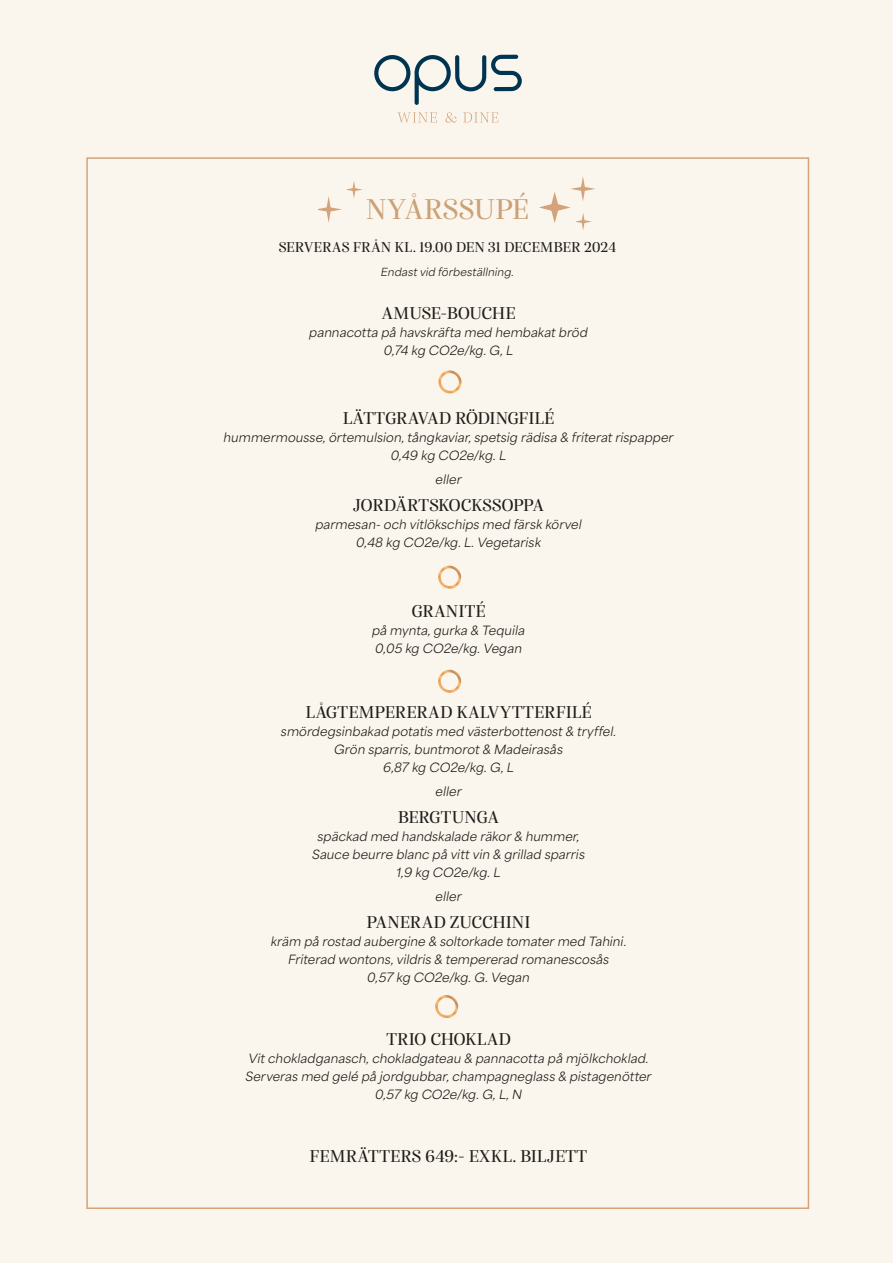
<style>
.page{position:relative;width:893px;height:1263px;background:#fbf6ed}
.page>*{position:absolute;margin:0;border:0;box-sizing:border-box;transform-origin:0 0}
.OPUS_kategori_overskrift{font:500 30px "Alga";letter-spacing:.015em;color:#cba176}
.OPUS_kategori_overskrift-2{font:500 18px "Alga";letter-spacing:.03em;color:#1d1d1b}
.OPUS_kategori_overskrift-3{font:500 18px "Alga";letter-spacing:.005em;color:#1d1d1b}
.OPUS_kategori_overskrift-4{font:500 18px "Alga";letter-spacing:.01em;color:#1d1d1b}
.OPUS_kategori_overskrift-5{font:500 18px "Alga";color:#1d1d1b}
.OPUS_kategori_overskrift-6{font:500 15px "Alga";letter-spacing:.03em;color:#1d1d1b}
.OPUS_menu_beskrivelse{font:italic 12px/18px "Area Normal";letter-spacing:.01em;color:#1d1d1b;text-align:center}
.OPUS_kategori_overskrift-7{font:italic 12px "Area Normal";letter-spacing:.01em;color:#1d1d1b}
.OPUS_Vinkort_Region_Land{font:italic 10.5px "Area Normal";letter-spacing:.015em;color:#1d1d1b}
</style>
<div class="page">
<svg style="left:539px;top:177px;width:56px;height:53px"></svg>
<svg style="left:318px;top:181px;width:45px;height:42px"></svg>
<svg style="left:374px;top:55px;width:148px;height:50px"></svg>
<svg style="left:397px;top:112px;width:40px;height:11px"></svg>
<svg style="left:445px;top:112px;width:11px;height:11px"></svg>
<svg style="left:463px;top:112px;width:35px;height:11px"></svg>
<svg style="left:438px;top:370px;width:23px;height:23px"></svg>
<svg style="left:435px;top:995px;width:23px;height:23px"></svg>
<svg style="left:438px;top:566px;width:23px;height:23px"></svg>
<svg style="left:438px;top:670px;width:23px;height:23px"></svg>
<p class="OPUS_kategori_overskrift" style="left:367px;top:188px;width:163px">NYÅRSSUPÉ</p>
<p class="OPUS_kategori_overskrift-6" style="left:279px;top:236px;width:339px">SERVERAS FRÅN KL. 19.00 DEN 31 DECEMBER 2024</p>
<p class="OPUS_Vinkort_Region_Land" style="left:381px;top:263px;width:135px">Endast vid förbeställning.</p>
<p class="OPUS_kategori_overskrift-3" style="left:382px;top:301px;width:135px">AMUSE-BOUCHE</p>
<p class="OPUS_menu_beskrivelse" style="left:309px;top:322px;width:280px">pannacotta på havskräfta med hembakat bröd</p>
<p class="OPUS_menu_beskrivelse" style="left:384px;top:340px;width:131px">0,74 kg CO2e/kg. G, L</p>
<p class="OPUS_kategori_overskrift-4" style="left:343px;top:406px;width:212px">LÄTTGRAVAD RÖDINGFILÉ</p>
<p class="OPUS_menu_beskrivelse" style="left:224px;top:427px;width:451px">hummermousse, örtemulsion, tångkaviar, spetsig rädisa &amp; friterat rispapper</p>
<p class="OPUS_menu_beskrivelse" style="left:391px;top:445px;width:117px">0,49 kg CO2e/kg. L</p>
<p class="OPUS_menu_beskrivelse" style="left:436px;top:469px;width:28px">eller</p>
<p class="OPUS_kategori_overskrift-3" style="left:353px;top:493px;width:192px">JORDÄRTSKOCKSSOPPA</p>
<p class="OPUS_menu_beskrivelse" style="left:315px;top:514px;width:268px">parmesan- och vitlökschips med färsk körvel</p>
<p class="OPUS_menu_beskrivelse" style="left:356px;top:532px;width:186px">0,48 kg CO2e/kg. L. Vegetarisk</p>
<p class="OPUS_kategori_overskrift-2" style="left:412px;top:599px;width:75px">GRANITÉ</p>
<p class="OPUS_menu_beskrivelse" style="left:372px;top:620px;width:155px">på mynta, gurka &amp; Tequila</p>
<p class="OPUS_menu_beskrivelse" style="left:375px;top:638px;width:148px">0,05 kg CO2e/kg. Vegan</p>
<p class="OPUS_kategori_overskrift-2" style="left:306px;top:700px;width:287px">LÅGTEMPERERAD KALVYTTERFILÉ</p>
<p class="OPUS_menu_beskrivelse" style="left:281px;top:721px;width:337px">smördegsinbakad potatis med västerbottenost &amp; tryffel.<br>Grön sparris, buntmorot &amp; Madeirasås</p>
<p class="OPUS_menu_beskrivelse" style="left:383px;top:757px;width:132px">6,87 kg CO2e/kg. G, L</p>
<p class="OPUS_menu_beskrivelse" style="left:436px;top:781px;width:28px">eller</p>
<p class="OPUS_kategori_overskrift-5" style="left:398px;top:805px;width:102px">BERGTUNGA</p>
<p class="OPUS_menu_beskrivelse" style="left:312px;top:826px;width:274px">späckad med handskalade räkor &amp; hummer,<br>Sauce beurre blanc på vitt vin &amp; grillad sparris</p>
<p class="OPUS_menu_beskrivelse" style="left:397px;top:862px;width:105px">1,9 kg CO2e/kg. L</p>
<p class="OPUS_kategori_overskrift-7" style="left:436px;top:886px;width:28px">eller</p>
<p class="OPUS_kategori_overskrift-2" style="left:367px;top:910px;width:165px">PANERAD ZUCCHINI</p>
<p class="OPUS_menu_beskrivelse" style="left:271px;top:931px;width:357px">kräm på rostad aubergine &amp; soltorkade tomater med Tahini.<br>Friterad wontons, vildris &amp; tempererad romanescosås</p>
<p class="OPUS_menu_beskrivelse" style="left:367px;top:967px;width:164px">0,57 kg CO2e/kg. G. Vegan</p>
<p class="OPUS_kategori_overskrift-2" style="left:386px;top:1027px;width:126px">TRIO CHOKLAD</p>
<p class="OPUS_menu_beskrivelse" style="left:246px;top:1048px;width:407px;text-align:left">Vit chokladganasch, chokladgateau &amp; pannacotta på mjölkchoklad.<br>Serveras med gelé på jordgubbar, champagneglass &amp; pistagenötter</p>
<p class="OPUS_menu_beskrivelse" style="left:375px;top:1084px;width:148px">0,57 kg CO2e/kg. G, L, N</p>
<p class="OPUS_kategori_overskrift-2" style="left:310px;top:1144px;width:279px">FEMRÄTTERS 649:- EXKL. BILJETT</p>
</div>
